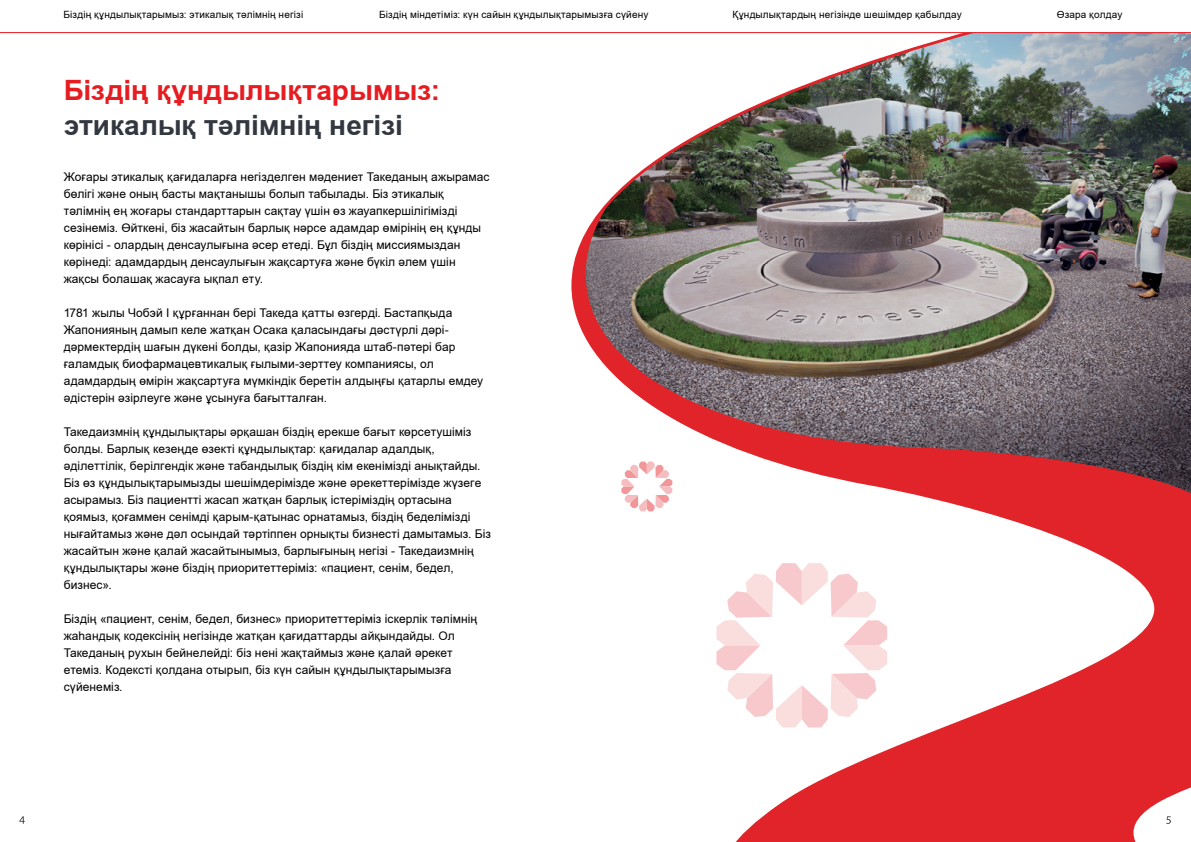
<style>
.page{position:relative;width:1191px;height:842px;background:#fff}
.page>*{position:absolute;margin:0;border:0;box-sizing:border-box;transform-origin:0 0}
.t1{font:700 28px "KZ Arial";color:#e61c21}
.t2{font:700 28px "KZ Arial";color:#333840}
.t3{font:12px/17px "KZ Arial";letter-spacing:.005em;color:#000}
.t4{font:10px "KZ Arial";letter-spacing:.015em;color:#000}
</style>
<div class="page">
<img style="left:570px;top:33px;width:621px;height:809px">
<svg style="left:19px;top:816px;width:6px;height:8px"></svg>
<svg style="left:1166px;top:816px;width:4px;height:8px"></svg>
<svg style="left:0;top:32px;width:1191px;height:1px"></svg>
<p class="t4" style="left:63px;top:8px;width:241px">Біздің құндылықтарымыз: этикалық тәлімнің негізі</p>
<p class="t4" style="left:379px;top:8px;width:270px">Біздің міндетіміз: күн сайын құндылықтарымызға сүйену</p>
<p class="t4" style="left:732px;top:8px;width:231px">Құндылықтардың негізінде шешімдер қабылдау</p>
<p class="t4" style="left:1056px;top:8px;width:67px">Өзара қолдау</p>
<h1 class="t1" style="left:64px;top:70px;width:378px">Біздің құндылықтарымыз:</h1>
<h1 class="t2" style="left:64px;top:105px;width:341px">этикалық тәлімнің негізі</h1>
<p class="t3" style="left:64px;top:168px;width:427px">Жоғары этикалық қағидаларға негізделген мәдениет Такеданың ажырамас бөлігі және оның басты мақтанышы болып табылады. Біз этикалық тәлімнің ең жоғары стандарттарын сақтау үшін өз жауапкершілігімізді сезінеміз. Өйткені, біз жасайтын барлық нәрсе адамдар өмірінің ең құнды көрінісі - олардың денсаулығына әсер етеді. Бұл біздің миссиямыздан көрінеді: адамдардың денсаулығын жақсартуға және бүкіл әлем үшін жақсы болашақ жасауға ықпал ету.</p>
<p class="t3" style="left:64px;top:304px;width:421px">1781 жылы Чобэй I құрғаннан бері Такеда қатты өзгерді. Бастапқыда Жапонияның дамып келе жатқан Осака қаласындағы дәстүрлі дәрі&shy;дәрмектердің шағын дүкені болды, қазір Жапонияда штаб-пәтері бар ғаламдық биофармацевтикалық ғылыми-зерттеу компаниясы, ол адамдардың өмірін жақсартуға мүмкіндік беретін алдыңғы қатарлы емдеу әдістерін әзірлеуге және ұсынуға бағытталған.</p>
<p class="t3" style="left:64px;top:423px;width:428px">Такедаизмнің құндылықтары әрқашан біздің ерекше бағыт көрсетушіміз болды. Барлық кезеңде өзекті құндылықтар: қағидалар адалдық, әділеттілік, берілгендік және табандылық біздің кім екенімізді анықтайды.<br>Біз өз құндылықтарымызды шешімдерімізде және әрекеттерімізде жүзеге асырамыз. Біз пациентті жасап жатқан барлық істеріміздің ортасына қоямыз, қоғаммен сенімді қарым-қатынас орнатамыз, біздің беделімізді нығайтамыз және дәл осындай тәртіппен орнықты бизнесті дамытамыз. Біз жасайтын және қалай жасайтынымыз, барлығының негізі - Такедаизмнің құндылықтары және біздің приоритеттеріміз: «пациент, сенім, бедел, бизнес».</p>
<p class="t3" style="left:64px;top:610px;width:415px">Біздің «пациент, сенім, бедел, бизнес» приоритеттеріміз іскерлік тәлімнің жаһандық кодексінің негізінде жатқан қағидаттарды айқындайды. Ол Такеданың рухын бейнелейді: біз нені жақтаймыз және қалай әрекет етеміз. Кодексті қолдана отырып, біз күн сайын құндылықтарымызға сүйенеміз.</p>
</div>
